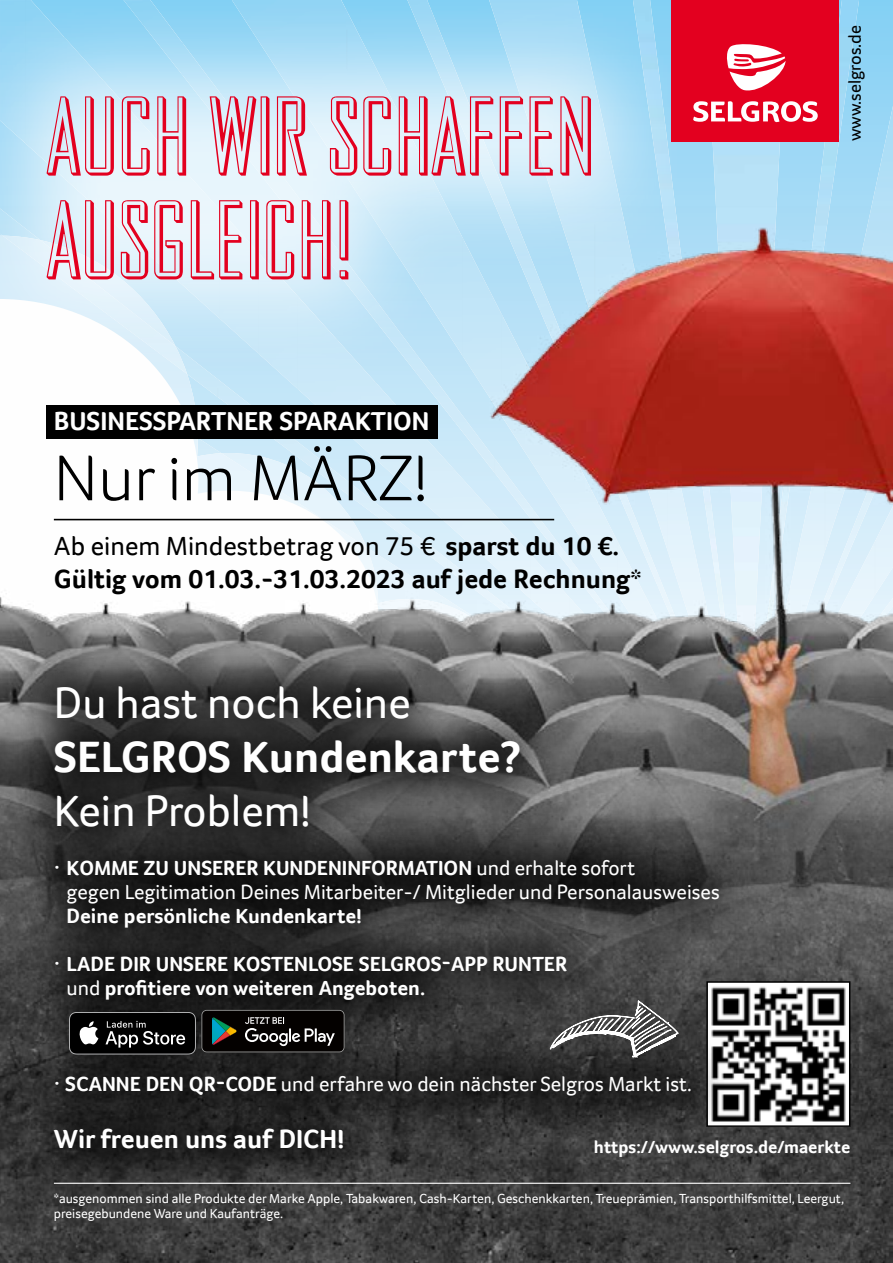
<style>
.page{position:relative;width:893px;height:1263px;background:#fff}
.page>*{position:absolute;margin:0;border:0;box-sizing:border-box;transform-origin:0 0}
.t1{font:113.25px/103.8px "Agency Open";color:#e3001f}
.t2{font:300 66.6px "Transgourmet";color:#000}
.t3{font:45px "Transgourmet";color:#fff}
.t4{font:700 45px "Transgourmet";color:#fff}
.t5{font:700 27px/32.4px "Transgourmet";color:#000}
.t6{font:700 27px "Transgourmet";color:#fff}
.t7{font:700 26.7px "Transgourmet";color:#fff}
.t8{font:21px/24px "Transgourmet";color:#fff}
.t9{font:700 21px/24px "Transgourmet";color:#fff}
.t10{font:700 18px "Transgourmet";color:#fff}
.t11{font:18px "Transgourmet";color:#000}
.t12{font:13.5px/15px "Transgourmet";color:#fff}
.s1{font-weight:400}
.s2{font-weight:700}
</style>
<div class="page">
<img style="left:861px;top:106px;width:32px;height:100px">
<img style="left:763px;top:1px;width:96px;height:205px">
<img style="left:692px;top:142px;width:37px;height:64px">
<img style="left:0;top:206px;width:893px;height:415px">
<div style="left:0;top:0;width:692px;height:381px;background:#fff;opacity:.75"></div>
<hr style="left:54px;top:519px;width:500px;height:1px;background:#000">
<div style="left:672px;top:0;width:167px;height:142px;background:#e3001f"></div>
<svg style="left:693px;top:101px;width:125px;height:21px"></svg>
<svg style="left:727px;top:44px;width:58px;height:47px"></svg>
<img style="left:0;top:621px;width:893px;height:642px">
<img style="left:774px;top:984px;width:73px;height:140px">
<div style="left:706px;top:981px;width:144px;height:146px;border:2px solid #000"></div>
<div style="left:0;top:628px;width:774px;height:584px;background:#000;opacity:.75"></div>
<div style="left:17px;top:649px;width:739px;height:538px;background:#000;opacity:.75"></div>
<svg style="left:550px;top:1000px;width:129px;height:62px;background:#5d5d5d"></svg>
<svg style="left:69px;top:1010px;width:276px;height:44px;background:#292a29"></svg>
<hr style="left:54px;top:1183px;width:796px;height:1px;background:#fff">
<div style="left:46px;top:405px;width:392px;height:33px;background:#000"></div>
<svg style="left:839px;top:0;width:54px;height:1px"></svg>
<hr style="left:0;top:0;width:692px;height:1px;background:#fff;opacity:.75">
<h1 class="t1" style="left:46px;top:85px;width:550px">AUCH WIR SCHAFFEN<br>AUSGLEICH!</h1>
<p class="t7" style="left:54px;top:405px;width:377px">BUSINESSPARTNER SPARAKTION</p>
<h2 class="t2" style="left:54px;top:439px;width:376px">Nur im MÄRZ!</h2>
<p class="t5" style="left:54px;top:530px;width:589px"><span class="s1">Ab einem Mindestbetrag von 75 €</span> sparst du 10 €.<br>Gültig vom 01.03.-31.03.2023 auf jede Rechnung*</p>
<h3 class="t3" style="left:54px;top:676px;width:358px">Du hast noch keine</h3>
<h3 class="t4" style="left:54px;top:730px;width:469px">SELGROS Kundenkarte?</h3>
<h3 class="t3" style="left:54px;top:784px;width:258px">Kein Problem!</h3>
<p class="t8" style="left:67px;top:855px;width:655px;text-indent:-13px"><span class="s2">· KOMME ZU UNSERER KUNDENINFORMATION</span> und erhalte sofort<br>gegen Legitimation Deines Mitarbeiter-/ Mitglieder und Personalausweises</p>
<p class="t9" style="left:67px;top:903px;width:297px">Deine persönliche Kundenkarte!</p>
<p class="t9" style="left:67px;top:951px;width:502px;text-indent:-13px">· LADE DIR UNSERE KOSTENLOSE SELGROS-APP RUNTER <span class="s1">und</span> profitiere von weiteren Angeboten.</p>
<p class="t11" style="left:844px;top:141px;width:118px;rotate:-90deg">www.selgros.de</p>
<p class="t8" style="left:54px;top:1071px;width:639px"><span class="s2">· SCANNE DEN QR-CODE</span> und erfahre wo dein nächster Selgros Markt ist.</p>
<p class="t6" style="left:54px;top:1123px;width:292px">Wir freuen uns auf DICH!</p>
<p class="t10" style="left:594px;top:1136px;width:258px">https://www.selgros.de/maerkte</p>
<p class="t12" style="left:54px;top:1190px;width:792px">*ausgenommen sind alle Produkte der Marke Apple, Tabakwaren, Cash-Karten, Geschenkkarten, Treueprämien, Transporthilfsmittel, Leergut, preisegebundene Ware und Kaufanträge.</p>
</div>
